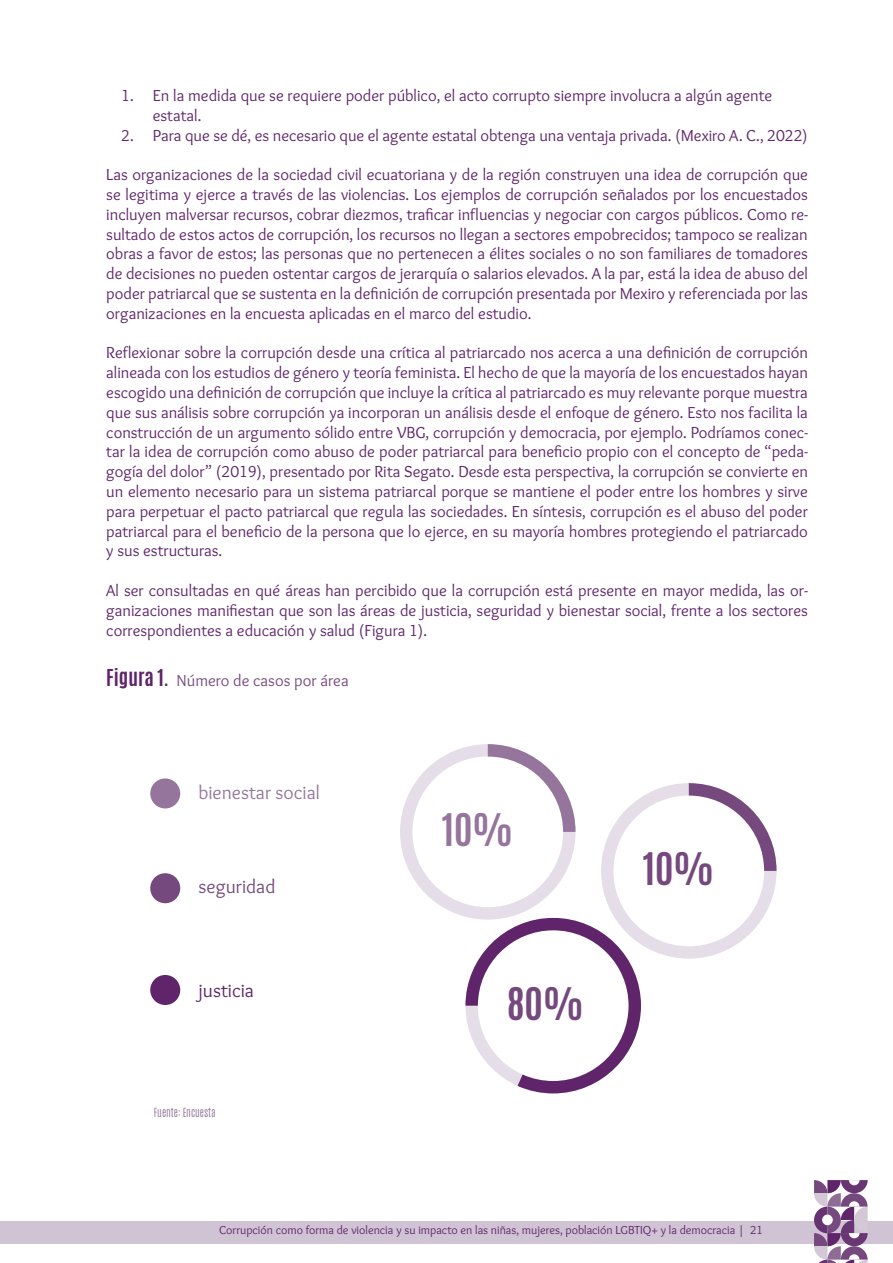
<style>
.page{position:relative;width:893px;height:1263px;background:#fff}
.page>*{position:absolute;margin:0;border:0;box-sizing:border-box;transform-origin:0 0}
.t1{font:700 37.5px "Antonio";color:#75497e}
.t2{font:700 37.5px "Antonio";color:#95759c}
.t3{font:19.5px "Overlock";color:#95759c}
.t4{font:19.5px "Overlock";color:#75497e}
.t5{font:19.5px "Overlock";color:#5f246a}
.t6{font:16.5px/19.8px "Overlock";color:#5f246a;text-align:justify}
.t7{font:16.5px "Overlock";color:#75497e}
.t8{font:12px "Overlock";color:#5f246a}
.t9{font:300 10.5px "Antonio";color:#8e6c95}
.s1{font-family:"Antonio";font-weight:700;font-size:19.5px;color:#5f246a}
</style>
<div class="page">
<div style="left:0;top:1221px;width:893px;height:22px;background:#d0c3d4"></div>
<svg style="left:814px;top:1180px;width:54px;height:83px"></svg>
<svg style="left:400px;top:744px;width:376px;height:349px"></svg>
<div style="left:150px;top:778px;width:30px;height:30px;background:#95759c;border-radius:50%"></div>
<div style="left:150px;top:873px;width:30px;height:30px;background:#75497e;border-radius:50%"></div>
<div style="left:150px;top:975px;width:30px;height:30px;background:#5f246a;border-radius:50%"></div>
<p class="t6" style="left:153px;top:86px;width:621px;text-indent:-31px">1. En la medida que se requiere poder público, el acto corrupto siempre involucra a algún agente estatal.</p>
<p class="t6" style="left:121px;top:125px;width:688px">2. Para que se dé, es necesario que el agente estatal obtenga una ventaja privada. (Mexiro A. C., 2022)</p>
<p class="t6" style="left:106px;top:165px;width:703px">Las organizaciones de la sociedad civil ecuatoriana y de la región construyen una idea de corrupción que se legitima y ejerce a través de las violencias. Los ejemplos de corrupción señalados por los encuestados incluyen malversar recursos, cobrar diezmos, traficar influencias y negociar con cargos públicos. Como re&shy;sultado de estos actos de corrupción, los recursos no llegan a sectores empobrecidos; tampoco se realizan obras a favor de estos; las personas que no pertenecen a élites sociales o no son familiares de tomadores de decisiones no pueden ostentar cargos de jerarquía o salarios elevados. A la par, está la idea de abuso del poder patriarcal que se sustenta en la definición de corrupción presentada por Mexiro y referenciada por las organizaciones en la encuesta aplicadas en el marco del estudio.</p>
<p class="t6" style="left:106px;top:343px;width:703px">Reflexionar sobre la corrupción desde una crítica al patriarcado nos acerca a una definición de corrupción alineada con los estudios de género y teoría feminista. El hecho de que la mayoría de los encuestados hayan escogido una definición de corrupción que incluye la crítica al patriarcado es muy relevante porque muestra que sus análisis sobre corrupción ya incorporan un análisis desde el enfoque de género. Esto nos facilita la construcción de un argumento sólido entre VBG, corrupción y democracia, por ejemplo. Podríamos conec&shy;tar la idea de corrupción como abuso de poder patriarcal para beneficio propio con el concepto de “peda&shy;gogía del dolor” (2019), presentado por Rita Segato. Desde esta perspectiva, la corrupción se convierte en un elemento necesario para un sistema patriarcal porque se mantiene el poder entre los hombres y sirve para perpetuar el pacto patriarcal que regula las sociedades. En síntesis, corrupción es el abuso del poder patriarcal para el beneficio de la persona que lo ejerce, en su mayoría hombres protegiendo el patriarcado y sus estructuras.</p>
<p class="t6" style="left:106px;top:581px;width:703px">Al ser consultadas en qué áreas han percibido que la corrupción está presente en mayor medida, las or&shy;ganizaciones manifiestan que son las áreas de justicia, seguridad y bienestar social, frente a los sectores correspondientes a educación y salud (Figura 1).</p>
<p class="t7" style="left:106px;top:671px;width:244px"><span class="s1">Figura 1.</span> Número de casos por área</p>
<p class="t3" style="left:199px;top:782px;width:123px">bienestar social</p>
<p class="t4" style="left:199px;top:876px;width:78px">seguridad</p>
<p class="t5" style="left:199px;top:980px;width:57px">justicia</p>
<p class="t9" style="left:154px;top:1105px;width:63px">Fuente: Encuesta</p>
<h1 class="t2" style="left:442px;top:802px;width:73px">10%</h1>
<h1 class="t1" style="left:507px;top:976px;width:78px">80%</h1>
<h1 class="t1" style="left:643px;top:841px;width:73px">10%</h1>
<p class="t8" style="left:219px;top:1223px;width:545px">Corrupción como forma de violencia y su impacto en las niñas, mujeres, población LGBTIQ+ y la democracia | 21</p>
</div>
